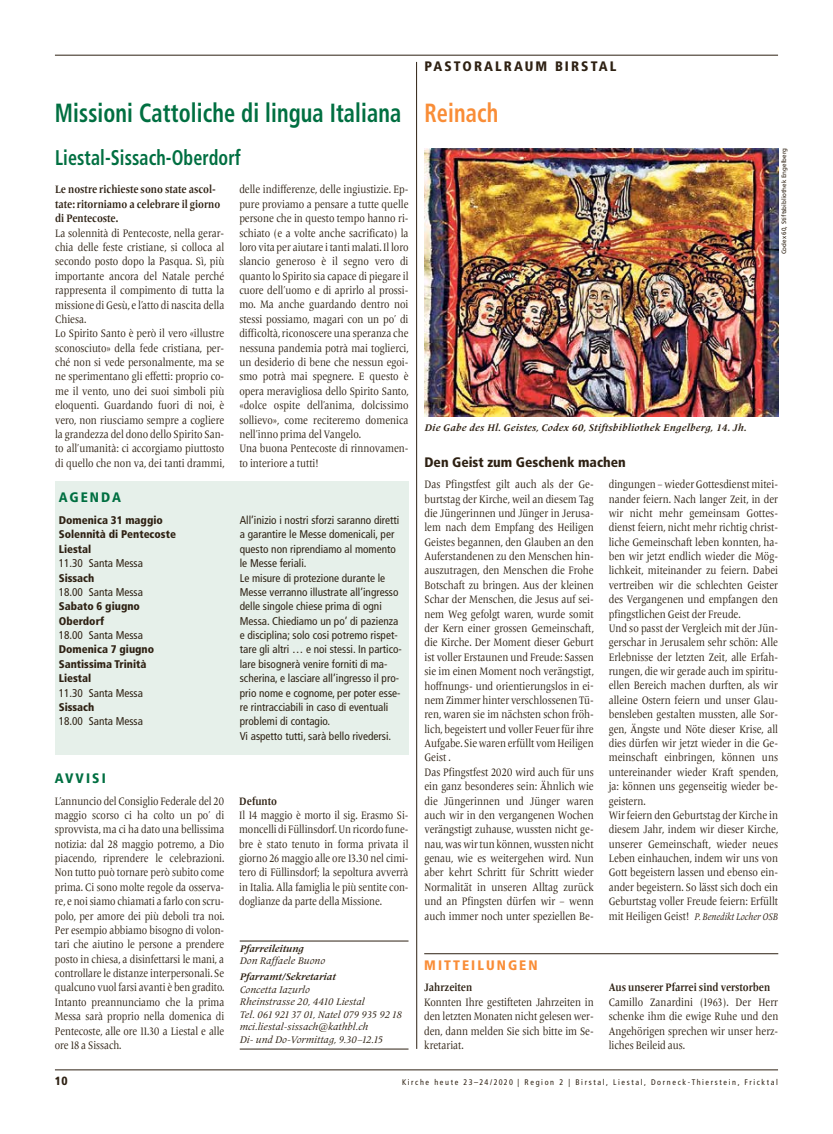
<style>
.page{position:relative;width:833px;height:1134px;background:#fff}
.page>*{position:absolute;margin:0;border:0;box-sizing:border-box;transform-origin:0 0}
.t1{font:700 condensed 26.25px "Frutiger";letter-spacing:.005em;color:#006f41;scale:.85 1}
.t2{font:700 condensed 26.25px "Frutiger";letter-spacing:.005em;color:#f98d37;scale:.85 1}
.t3{font:700 condensed 21.25px "Frutiger";letter-spacing:.005em;color:#006f41;scale:.85 1}
.t4{font:900 condensed 13.75px "Frutiger";color:#2e2113}
.t5{font:900 condensed 13.75px "Frutiger";letter-spacing:.15em;color:#2e2113}
.t6{font:900 condensed 13.75px "Frutiger";letter-spacing:.15em;color:#006f41}
.t7{font:900 condensed 13.75px "Frutiger";letter-spacing:.15em;color:#f98d37}
.t8{font:900 condensed 11.88px "Frutiger";color:#2e2113}
.t9{font:11.25px/14.4px "Frutiger Serif LT Pro";color:#2e2113;scale:.85 1}
.t10{font:11.25px/14.4px "Frutiger Serif LT Pro";color:#2e2113;text-align:justify;scale:.84 1}
.t11{font:condensed 11.25px/14.4px "Frutiger";color:#2e2113}
.t12{font:700 11.25px/14.4px "Frutiger Serif LT Pro";color:#2e2113;scale:.85 1}
.t13{font:900 condensed 11.12px/14.4px "Frutiger";color:#2e2113}
.t14{font:italic 10px/12.5px "Frutiger Serif LT Pro";color:#2e2113}
.t15{font:italic 700 10px "Frutiger Serif LT Pro";letter-spacing:.025em;color:#2e2113}
.t16{font:italic 10px "Frutiger Serif LT Pro";color:#2e2113;scale:.85 1}
.t17{font:italic 700 10px "Frutiger Serif LT Pro";color:#2e2113}
.t18{font:condensed 8.12px "Frutiger";letter-spacing:.2em;color:#2e2113}
.t19{font:6.25px "Frutiger";color:#2e2113}
.s1{font-style:normal;font-size:11.25px}
</style>
<div class="page">
<hr style="left:55px;top:1070px;width:723px;height:1px;background:#2e2113">
<div style="left:55px;top:481px;width:353px;height:273px;background:#e6f0ea"></div>
<hr style="left:424px;top:953px;width:354px;height:1px;background:#2e2113">
<img style="left:424px;top:148px;width:354px;height:268px">
<hr style="left:55px;top:55px;width:723px;height:1px;background:#2e2113">
<hr style="left:416px;top:62px;width:1px;height:987px;background:#2e2113">
<hr style="left:240px;top:941px;width:168px;height:1px;background:#2e2113">
<hr style="left:240px;top:1049px;width:168px;height:1px;background:#2e2113">
<h1 class="t1" style="left:55px;top:97px;width:409px">Missioni Cattoliche di lingua Italiana</h1>
<h2 class="t3" style="left:55px;top:145px;width:220px">Liestal-Sissach-Oberdorf</h2>
<p class="t12" style="left:55px;top:183px;width:196px">Le nostre richieste sono state ascol&shy;tate: ritorniamo a celebrare il giorno di Pentecoste.</p>
<p class="t9" style="left:55px;top:226px;width:201px">La solennità di Pentecoste, nella gerar&shy;chia delle feste cristiane, si colloca al secondo posto dopo la Pasqua. Sì, più importante ancora del Natale perché rappresenta il compimento di tutta la missione di Gesù, e l’atto di nascita della Chiesa.<br>Lo Spirito Santo è però il vero «illustre sconosciuto» della fede cristiana, per&shy;ché non si vede personalmente, ma se ne sperimentano gli effetti: proprio co&shy;me il vento, uno dei suoi simboli più eloquenti. Guardando fuori di noi, è vero, non riusciamo sempre a cogliere la grandezza del dono dello Spirito San&shy;to all’umanità: ci accorgiamo piuttosto di quello che non va, dei tanti drammi,</p>
<p class="t6" style="left:59px;top:489px;width:64px">AGENDA</p>
<p class="t13" style="left:59px;top:513px;width:119px">Domenica 31 maggio<br>Solennità di Pentecoste<br>Liestal</p>
<p class="t11" style="left:59px;top:556px;width:86px">11.30 Santa Messa</p>
<p class="t13" style="left:59px;top:570px;width:37px">Sissach</p>
<p class="t11" style="left:59px;top:585px;width:86px">18.00 Santa Messa</p>
<p class="t13" style="left:59px;top:599px;width:83px">Sabato 6 giugno<br>Oberdorf</p>
<p class="t11" style="left:59px;top:628px;width:86px">18.00 Santa Messa</p>
<p class="t13" style="left:59px;top:642px;width:97px">Domenica 7 giugno<br>Santissima Trinità<br>Liestal</p>
<p class="t11" style="left:59px;top:685px;width:86px">11.30 Santa Messa</p>
<p class="t13" style="left:59px;top:700px;width:37px">Sissach</p>
<p class="t11" style="left:59px;top:714px;width:86px">18.00 Santa Messa</p>
<p class="t9" style="left:239px;top:183px;width:201px">delle indifferenze, delle ingiustizie. Ep&shy;pure proviamo a pensare a tutte quelle persone che in questo tempo hanno ri&shy;schiato (e a volte anche sacrificato) la loro vita per aiutare i tanti malati. Il loro slancio generoso è il segno vero di quanto lo Spirito sia capace di piegare il cuore dell’uomo e di aprirlo al prossi&shy;mo. Ma anche guardando dentro noi stessi possiamo, magari con un po’ di difficoltà, riconoscere una speranza che nessuna pandemia potrà mai toglierci, un desiderio di bene che nessun egoi&shy;smo potrà mai spegnere. E questo è opera meravigliosa dello Spirito Santo, «dolce ospite dell’anima, dolcissimo sollievo», come reciteremo domenica nell’inno prima del Vangelo.<br>Una buona Pentecoste di rinnovamen&shy;to interiore a tutti!</p>
<p class="t11" style="left:240px;top:513px;width:163px">All’inizio i nostri sforzi saranno diretti a garantire le Messe domenicali, per questo non riprendiamo al momento le Messe feriali.<br>Le misure di protezione durante le Messe verranno illustrate all’ingresso delle singole chiese prima di ogni Messa. Chiediamo un po’ di pazienza e disciplina; solo cosi potremo rispet&shy;tare gli altri … e noi stessi. In partico&shy;lare bisognerà venire forniti di ma&shy;scherina, e lasciare all’ingresso il pro&shy;prio nome e cognome, per poter esse&shy;re rintracciabili in caso di eventuali problemi di contagio.<br>Vi aspetto tutti, sarà bello rivedersi.</p>
<p class="t6" style="left:55px;top:770px;width:52px">AVVISI</p>
<p class="t10" style="left:55px;top:794px;width:203px">L’annuncio del Consiglio Federale del 20 maggio scorso ci ha colto un po’ di sprovvista, ma ci ha dato una bellissima notizia: dal 28 maggio potremo, a Dio piacendo, riprendere le celebrazioni.<br>Non tutto può tornare però subito come prima. Ci sono molte regole da osserva&shy;re, e noi siamo chiamati a farlo con scru&shy;polo, per amore dei più deboli tra noi.<br>Per esempio abbiamo bisogno di volon&shy;tari che aiutino le persone a prendere posto in chiesa, a disinfettarsi le mani, a controllare le distanze interpersonali. Se qualcuno vuol farsi avanti è ben gradito.<br>Intanto preannunciamo che la prima Messa sarà proprio nella domenica di Pentecoste, alle ore 11.30 a Liestal e alle ore 18 a Sissach.</p>
<p class="t12" style="left:239px;top:794px;width:46px">Defunto</p>
<p class="t10" style="left:239px;top:808px;width:203px">Il 14 maggio è morto il sig. Erasmo Si&shy;moncelli di Füllinsdorf. Un ricordo fune&shy;bre è stato tenuto in forma privata il giorno 26 maggio alle ore 13.30 nel cimi&shy;tero di Füllinsdorf; la sepoltura avverrà in Italia. Alla famiglia le più sentite con&shy;doglianze da parte della Missione.</p>
<p class="t17" style="left:240px;top:942px;width:66px">Pfarreileitung</p>
<p class="t14" style="left:240px;top:955px;width:87px">Don Raffaele Buono</p>
<p class="t17" style="left:240px;top:971px;width:98px">Pfarramt/Sekretariat</p>
<p class="t14" style="left:240px;top:983px;width:164px">Concetta Iazurlo<br>Rheinstrasse 20, 4410 Liestal<br>Tel. 061 921 37 01, Natel 079 935 92 18 mci.liestal-sissach@kathbl.ch<br>Di- und Do-Vormittag, 9.30–12.15</p>
<p class="t5" style="left:424px;top:58px;width:194px">PASTORALRAUM BIRSTAL</p>
<h1 class="t2" style="left:424px;top:97px;width:88px">Reinach</h1>
<p class="t19" style="left:780px;top:254px;width:108px;rotate:-90deg">Codex 60, Stiftsbibliothek Engelberg</p>
<p class="t15" style="left:424px;top:421px;width:324px">Die Gabe des Hl. Geistes, Codex 60, Stiftsbibliothek Engelberg, 14. Jh.</p>
<p class="t4" style="left:424px;top:454px;width:203px">Den Geist zum Geschenk machen</p>
<p class="t9" style="left:424px;top:477px;width:201px">Das Pfingstfest gilt auch als der Ge&shy;burtstag der Kirche, weil an diesem Tag die Jüngerinnen und Jünger in Jerusa&shy;lem nach dem Empfang des Heiligen Geistes begannen, den Glauben an den Auferstandenen zu den Menschen hin&shy;auszutragen, den Menschen die Frohe Botschaft zu bringen. Aus der kleinen Schar der Menschen, die Jesus auf sei&shy;nem Weg gefolgt waren, wurde somit der Kern einer grossen Gemeinschaft, die Kirche. Der Moment dieser Geburt ist voller Erstaunen und Freude: Sassen sie im einen Moment noch verängstigt, hoffnungs- und orientierungslos in ei&shy;nem Zimmer hinter verschlossenen Tü&shy;ren, waren sie im nächsten schon fröh&shy;lich, begeistert und voller Feuer für ihre Aufgabe. Sie waren erfüllt vom Heiligen Geist .<br>Das Pfingstfest 2020 wird auch für uns ein ganz besonderes sein: Ähnlich wie die Jüngerinnen und Jünger waren auch wir in den vergangenen Wochen verängstigt zuhause, wussten nicht ge&shy;nau, was wir tun können, wussten nicht genau, wie es weitergehen wird. Nun aber kehrt Schritt für Schritt wieder Normalität in unseren Alltag zurück und an Pfingsten dürfen wir – wenn auch immer noch unter speziellen Be-</p>
<p class="t9" style="left:609px;top:477px;width:201px">dingungen – wieder Gottesdienst mitei&shy;nander feiern. Nach langer Zeit, in der wir nicht mehr gemeinsam Gottes&shy;dienst feiern, nicht mehr richtig christ&shy;liche Gemeinschaft leben konnten, ha&shy;ben wir jetzt endlich wieder die Mög&shy;lichkeit, miteinander zu feiern. Dabei vertreiben wir die schlechten Geister des Vergangenen und empfangen den pfingstlichen Geist der Freude.<br>Und so passt der Vergleich mit der Jün&shy;gerschar in Jerusalem sehr schön: Alle Erlebnisse der letzten Zeit, alle Erfah&shy;rungen, die wir gerade auch im spiritu&shy;ellen Bereich machen durften, als wir alleine Ostern feiern und unser Glau&shy;bensleben gestalten mussten, alle Sor&shy;gen, Ängste und Nöte dieser Krise, all dies dürfen wir jetzt wieder in die Ge&shy;meinschaft einbringen, können uns untereinander wieder Kraft spenden, ja: können uns gegenseitig wieder be&shy;geistern.<br>Wir feiern den Geburtstag der Kirche in diesem Jahr, indem wir dieser Kirche, unserer Gemeinschaft, wieder neues Leben einhauchen, indem wir uns von Gott begeistern lassen und ebenso ein&shy;ander begeistern. So lässt sich doch ein Geburtstag voller Freude feiern: Erfüllt</p>
<p class="t16" style="left:609px;top:910px;width:201px"><span class="s1">mit Heiligen Geist!</span> P. Benedikt Locher OSB</p>
<p class="t7" style="left:424px;top:957px;width:115px">MITTEILUNGEN</p>
<p class="t12" style="left:424px;top:980px;width:58px">Jahrzeiten</p>
<p class="t9" style="left:424px;top:995px;width:201px;text-align:justify">Konnten Ihre gestifteten Jahrzeiten in den letzten Monaten nicht gelesen wer&shy;den, dann melden Sie sich bitte im Se&shy;kretariat.</p>
<p class="t12" style="left:609px;top:980px;width:191px">Aus unserer Pfarrei sind verstorben</p>
<p class="t9" style="left:609px;top:995px;width:201px;text-align:justify">Camillo Zanardini (1963). Der Herr schenke ihm die ewige Ruhe und den Angehörigen sprechen wir unser herz&shy;liches Beileid aus.</p>
<p class="t8" style="left:55px;top:1074px;width:14px">10</p>
<p class="t18" style="left:402px;top:1077px;width:377px">Kirche heute 23–24/2020 | Region 2 | Birstal, Liestal, Dorneck-Thierstein, Fricktal</p>
</div>
